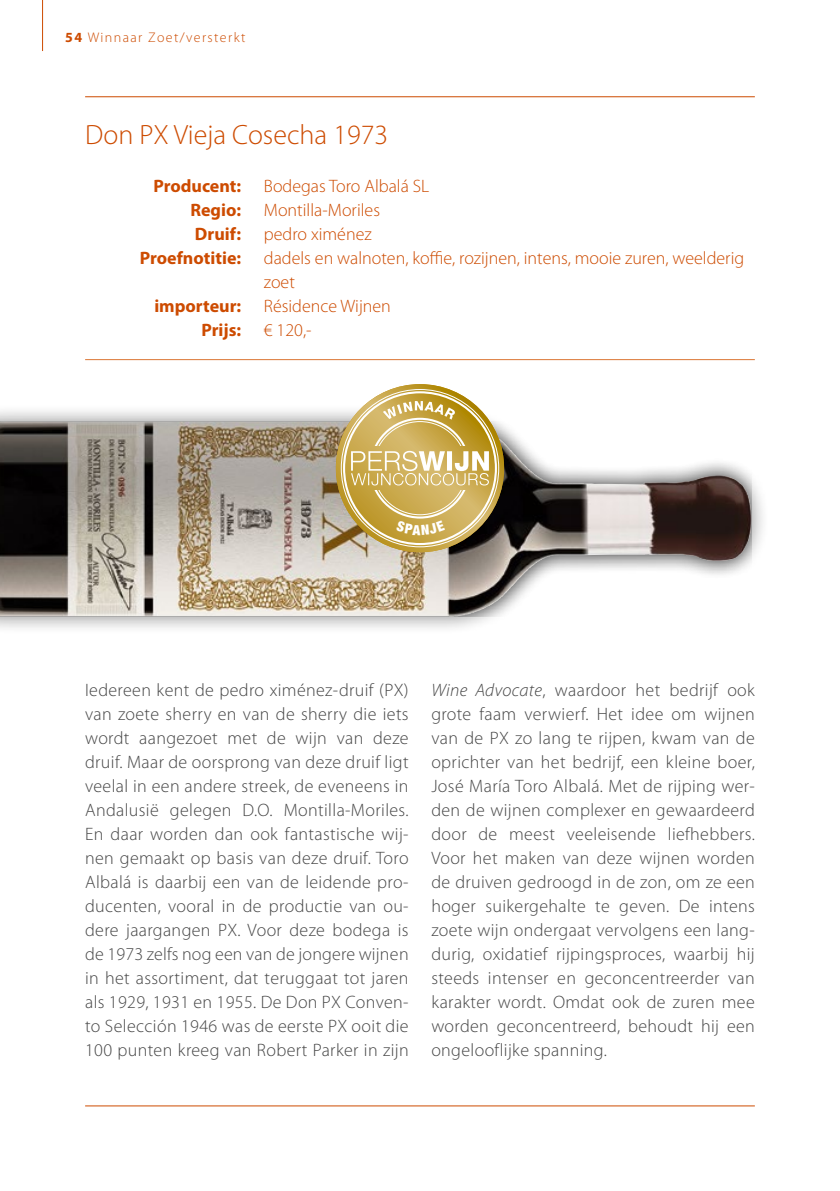
<style>
.page{position:relative;width:840px;height:1191px;background:#fff}
.page>*{position:absolute;margin:0;border:0;box-sizing:border-box;transform-origin:0 0}
.t1{font:300 28px "Myriad Pro";color:#cd4b00}
.t2{font:300 18px/24px "Myriad Pro";letter-spacing:.02em;color:#454545;text-align:justify}
.t3{font:300 18px/24px "Myriad Pro";color:#cd4b00}
.t4{font:700 18px/24px "Myriad Pro";color:#cd4b00;text-align:right}
.t5{font:300 14px "Myriad Pro";letter-spacing:.1em;color:#cd4b00}
.s1{font-weight:700}
.s2{font-style:italic}
</style>
<div class="page">
<hr style="left:42px;top:0;width:1px;height:51px;background:#cd4b00">
<hr style="left:85px;top:1105px;width:669px;height:1px;background:#cd4b00">
<div style="left:0;top:403px;width:769px;height:232px;background:#000;opacity:.5"></div>
<img style="left:0;top:421px;width:740px;height:195px">
<hr style="left:85px;top:96px;width:669px;height:1px;background:#cd4b00">
<hr style="left:85px;top:359px;width:669px;height:1px;background:#db7634">
<svg style="left:336px;top:384px;width:168px;height:168px;background:#ceb15e"></svg>
<svg style="left:349px;top:446px;width:141px;height:43px"></svg>
<svg style="left:351px;top:451px;width:137px;height:34px"></svg>
<svg style="left:382px;top:401px;width:73px;height:18px"></svg>
<svg style="left:396px;top:520px;width:49px;height:15px"></svg>
<p class="t5" style="left:65px;top:30px;width:181px"><span class="s1">54</span> Winnaar Zoet/versterkt</p>
<h1 class="t1" style="left:85px;top:119px;width:304px">Don PX Vieja Cosecha 1973</h1>
<p class="t4" style="left:140px;top:174px;width:103px">Producent:<br>Regio:<br>Druif:<br>Proefnotitie:</p>
<p class="t4" style="left:154px;top:294px;width:88px">importeur:<br>Prijs:</p>
<p class="t3" style="left:264px;top:174px;width:481px">Bodegas Toro Albalá SL<br>Montilla-Moriles<br>pedro ximénez<br>dadels en walnoten, koffie, rozijnen, intens, mooie zuren, weelderig zoet<br>Résidence Wijnen<br>€ 120,-</p>
<p class="t2" style="left:85px;top:678px;width:325px">Iedereen kent de pedro ximénez-druif (PX) van zoete sherry en van de sherry die iets wordt aangezoet met de wijn van deze druif. Maar de oorsprong van deze druif ligt veelal in een andere streek, de eveneens in Andalusië gelegen D.O. Montilla-Moriles.<br>En daar worden dan ook fantastische wij&shy;nen gemaakt op basis van deze druif. Toro Albalá is daarbij een van de leidende pro&shy;ducenten, vooral in de productie van ou&shy;dere jaargangen PX. Voor deze bodega is de 1973 zelfs nog een van de jongere wijnen in het assortiment, dat teruggaat tot jaren als 1929, 1931 en 1955. De Don PX Conven&shy;to Selección 1946 was de eerste PX ooit die 100 punten kreeg van Robert Parker in zijn</p>
<p class="t2" style="left:431px;top:678px;width:325px"><span class="s2">Wine Advocate</span>, waardoor het bedrijf ook grote faam verwierf. Het idee om wijnen van de PX zo lang te rijpen, kwam van de oprichter van het bedrijf, een kleine boer, José María Toro Albalá. Met de rijping wer&shy;den de wijnen complexer en gewaardeerd door de meest veeleisende liefhebbers.<br>Voor het maken van deze wijnen worden de druiven gedroogd in de zon, om ze een hoger suikergehalte te geven. De intens zoete wijn ondergaat vervolgens een lang&shy;durig, oxidatief rijpingsproces, waarbij hij steeds intenser en geconcentreerder van karakter wordt. Omdat ook de zuren mee worden geconcentreerd, behoudt hij een ongelooflijke spanning.</p>
</div>
